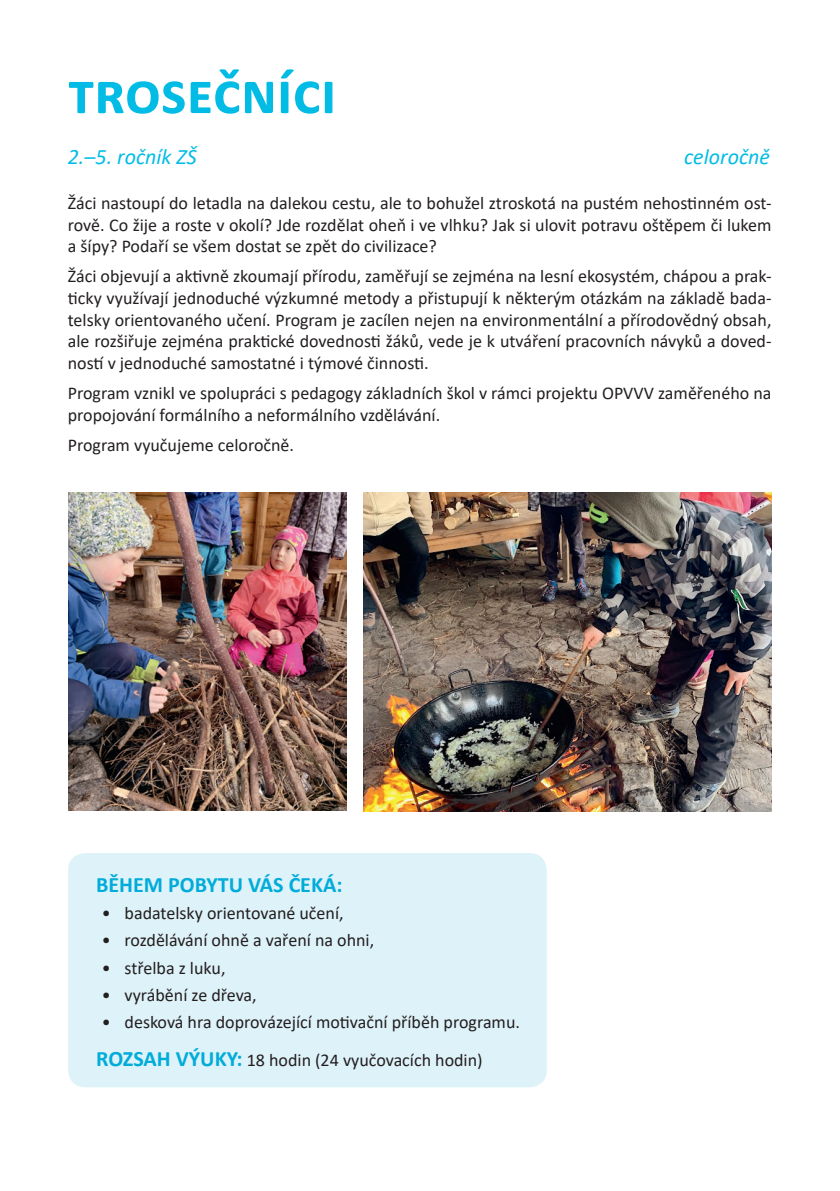
<style>
.page{position:relative;width:840px;height:1191px;background:#fff}
.page>*{position:absolute;margin:0;border:0;box-sizing:border-box;transform-origin:0 0}
.t1{font:700 60px "Calibri";color:#02bce5}
.t2{font:italic 22px "Calibri";color:#02bce5}
.t3{font:700 22px "Calibri";color:#00acd9}
.t4{font:18px/21.6px "Calibri";color:#231f20;text-align:justify}
.s1{font-weight:700;font-size:22px;color:#00acd9}
</style>
<div class="page">
<img style="left:68px;top:493px;width:278px;height:317px">
<img style="left:363px;top:493px;width:408px;height:319px">
<div style="left:68px;top:853px;width:478px;height:234px;background:#def2f9;border-radius:17px"></div>
<h1 class="t1" style="left:68px;top:51px;width:269px">trosečníci</h1>
<p class="t2" style="left:68px;top:141px;width:130px">2.–5. ročník ZŠ</p>
<p class="t2" style="left:683px;top:141px;width:87px">celoročně</p>
<p class="t4" style="left:68px;top:192px;width:704px">Žáci nastoupí do letadla na dalekou cestu, ale to bohužel ztroskotá na pustém nehostinném ost&shy;rově. Co žije a roste v okolí? Jde rozdělat oheň i ve vlhku? Jak si ulovit potravu oštěpem či lukem a šípy? Podaří se všem dostat se zpět do civilizace?</p>
<p class="t4" style="left:68px;top:265px;width:705px">Žáci objevují a aktivně zkoumají přírodu, zaměřují se zejména na lesní ekosystém, chápou a prak&shy;ticky využívají jednoduché výzkumné metody a přistupují k některým otázkám na základě bada&shy;telsky orientovaného učení. Program je zacílen nejen na environmentální a přírodovědný obsah, ale rozšiřuje zejména praktické dovednosti žáků, vede je k utváření pracovních návyků a doved&shy;ností v jednoduché samostatné i týmové činnosti.</p>
<p class="t4" style="left:68px;top:382px;width:704px">Program vznikl ve spolupráci s pedagogy základních škol v rámci projektu OPVVV zaměřeného na propojování formálního a neformálního vzdělávání.</p>
<p class="t4" style="left:68px;top:433px;width:228px">Program vyučujeme celoročně.</p>
<p class="t3" style="left:96px;top:869px;width:248px">BĚHEM POBYTU VÁS ČEKÁ:</p>
<p class="t4" style="left:102px;top:902px;width:243px">• badatelsky orientované učení,</p>
<p class="t4" style="left:102px;top:929px;width:274px">• rozdělávání ohně a vaření na ohni,</p>
<p class="t4" style="left:102px;top:956px;width:125px">• střelba z luku,</p>
<p class="t4" style="left:102px;top:983px;width:156px">• vyrábění ze dřeva,</p>
<p class="t4" style="left:96px;top:1002px;width:425px;line-height:37.8px;text-indent:6px">• desková hra doprovázející motivační příběh programu.<br><span class="s1">ROZSAH VÝUKY:</span> 18 hodin (24 vyučovacích hodin)</p>
</div>
